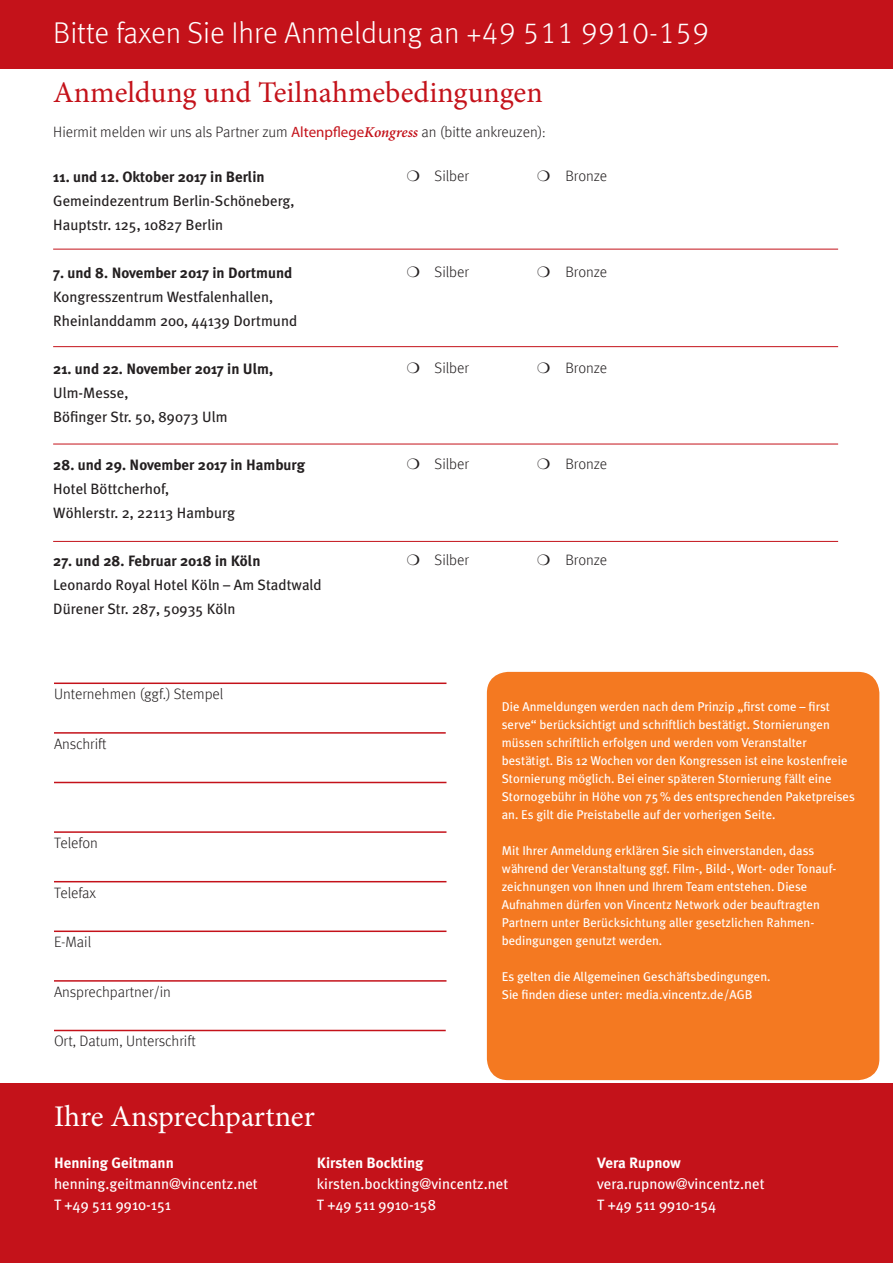
<style>
.page{position:relative;width:893px;height:1263px;background:#fff}
.page>*{position:absolute;margin:0;border:0;box-sizing:border-box;transform-origin:0 0}
.t1{font:300 30px "Meta Offc";color:#fff}
.t2{font:30px "Minion Pro";color:#c4121a}
.t3{font:30px "Minion Pro";letter-spacing:-.005em;color:#fff}
.t4{font:15px/24px "Meta Plus";color:#231f20}
.t5{font:300 15px "Meta Offc";color:#231f20}
.t6{font:700 15px "Meta Plus";color:#231f20}
.t7{font:15px/21px "Meta Plus";color:#fff}
.t8{font:700 15px "Meta Plus";color:#fff}
.t9{font:12.75px/18px "Meta Plus";color:#fff}
.s1{font-family:"Myriad Pro";font-weight:400;color:#c4121a}
.s2{font-family:"Minion Pro";font-weight:600;font-style:italic;color:#c4121a}
</style>
<div class="page">
<div style="left:0;top:1083px;width:893px;height:180px;background:#c4121a"></div>
<hr style="left:54px;top:682px;width:392px;height:2px;background:#c4121a">
<hr style="left:54px;top:782px;width:392px;height:1px;background:#c4121a">
<hr style="left:54px;top:1030px;width:392px;height:1px;background:#c4121a">
<hr style="left:54px;top:980px;width:392px;height:2px;background:#c4121a">
<hr style="left:54px;top:930px;width:392px;height:2px;background:#c4121a">
<hr style="left:54px;top:881px;width:392px;height:1px;background:#c4121a">
<hr style="left:54px;top:831px;width:392px;height:2px;background:#c4121a">
<hr style="left:54px;top:732px;width:392px;height:2px;background:#c4121a">
<div style="left:487px;top:672px;width:392px;height:408px;background:#f47921;border-radius:21px"></div>
<hr style="left:53px;top:249px;width:785px;height:1px;background:#c4121a">
<hr style="left:53px;top:346px;width:785px;height:1px;background:#c4121a">
<hr style="left:53px;top:444px;width:785px;height:1px;background:#c4121a">
<hr style="left:53px;top:541px;width:785px;height:1px;background:#c4121a">
<div style="left:0;top:0;width:893px;height:69px;background:#c4121a"></div>
<h1 class="t1" style="left:53px;top:16px;width:658px">Bitte faxen Sie Ihre Anmeldung an +49 511 9910-159</h1>
<h1 class="t2" style="left:53px;top:72px;width:491px">Anmeldung und Teilnahmebedingungen</h1>
<p class="t5" style="left:53px;top:123px;width:494px">Hiermit melden wir uns als Partner zum <span class="s1">Altenpflege</span><span class="s2">Kongress</span> an (bitte ankreuzen):</p>
<p class="t6" style="left:53px;top:168px;width:213px">11. und 12. Oktober 2017 in Berlin</p>
<p class="t4" style="left:53px;top:188px;width:243px">Gemeindezentrum Berlin-Schöneberg,<br>Hauptstr. 125, 10827 Berlin</p>
<p class="t6" style="left:53px;top:264px;width:241px">7. und 8. November 2017 in Dortmund</p>
<p class="t4" style="left:53px;top:284px;width:246px">Kongresszentrum Westfalenhallen,<br>Rheinlanddamm 200, 44139 Dortmund</p>
<p class="t6" style="left:53px;top:360px;width:221px">21. und 22. November 2017 in Ulm,</p>
<p class="t4" style="left:53px;top:380px;width:176px">Ulm-Messe,<br>Böfinger Str. 50, 89073 Ulm</p>
<p class="t6" style="left:53px;top:456px;width:253px">28. und 29. November 2017 in Hamburg</p>
<p class="t4" style="left:53px;top:476px;width:183px">Hotel Böttcherhof,<br>Wöhlerstr. 2, 22113 Hamburg</p>
<p class="t6" style="left:53px;top:552px;width:209px">27. und 28. Februar 2018 in Köln</p>
<p class="t4" style="left:53px;top:572px;width:270px">Leonardo Royal Hotel Köln – Am Stadtwald<br>Dürener Str. 287, 50935 Köln</p>
<p class="t5" style="left:54px;top:686px;width:171px">Unternehmen (ggf.) Stempel</p>
<p class="t5" style="left:54px;top:735px;width:54px">Anschrift</p>
<p class="t5" style="left:54px;top:834px;width:45px">Telefon</p>
<p class="t5" style="left:54px;top:884px;width:44px">Telefax</p>
<p class="t5" style="left:54px;top:933px;width:39px">E-Mail</p>
<p class="t5" style="left:54px;top:983px;width:119px">Ansprechpartner/in</p>
<p class="t5" style="left:54px;top:1032px;width:143px">Ort, Datum, Unterschrift</p>
<h1 class="t3" style="left:54px;top:1096px;width:262px">Ihre Ansprechpartner</h1>
<p class="t5" style="left:407px;top:168px;width:64px">❍ Silber</p>
<p class="t5" style="left:537px;top:168px;width:71px">❍ Bronze</p>
<p class="t5" style="left:407px;top:264px;width:64px">❍ Silber</p>
<p class="t5" style="left:537px;top:264px;width:71px">❍ Bronze</p>
<p class="t5" style="left:407px;top:360px;width:64px">❍ Silber</p>
<p class="t5" style="left:537px;top:360px;width:71px">❍ Bronze</p>
<p class="t5" style="left:407px;top:456px;width:64px">❍ Silber</p>
<p class="t5" style="left:537px;top:456px;width:71px">❍ Bronze</p>
<p class="t5" style="left:407px;top:552px;width:64px">❍ Silber</p>
<p class="t5" style="left:537px;top:552px;width:71px">❍ Bronze</p>
<p class="t9" style="left:502px;top:697px;width:355px">Die Anmeldungen werden nach dem Prinzip „first come – first serve“ berücksichtigt und schriftlich bestätigt. Stornierungen müssen schriftlich erfolgen und werden vom Veranstalter bestätigt. Bis 12 Wochen vor den Kongressen ist eine kostenfreie Stornierung möglich. Bei einer späteren Stornierung fällt eine Stornogebühr in Höhe von 75% des entsprechenden Paketpreises an. Es gilt die Preistabelle auf der vorherigen Seite.</p>
<p class="t9" style="left:502px;top:841px;width:336px">Mit Ihrer Anmeldung erklären Sie sich einverstanden, dass während der Veranstaltung ggf. Film-, Bild-, Wort- oder Tonauf&shy;zeichnungen von Ihnen und Ihrem Team entstehen. Diese Aufnahmen dürfen von Vincentz Network oder beauftragten Partnern unter Berücksichtung aller gesetzlichen Rahmen&shy;bedingungen genutzt werden.</p>
<p class="t9" style="left:502px;top:967px;width:270px">Es gelten die Allgemeinen Geschäftsbedingungen.<br>Sie finden diese unter: media.vincentz.de/AGB</p>
<p class="t8" style="left:54px;top:1154px;width:121px">Henning Geitmann</p>
<p class="t7" style="left:54px;top:1173px;width:205px">henning.geitmann@vincentz.net<br>T +49 511 9910-151</p>
<p class="t8" style="left:317px;top:1154px;width:108px">Kirsten Bockting</p>
<p class="t7" style="left:317px;top:1173px;width:193px">kirsten.bockting@vincentz.net<br>T +49 511 9910-158</p>
<p class="t8" style="left:597px;top:1154px;width:85px">Vera Rupnow</p>
<p class="t7" style="left:597px;top:1173px;width:169px">vera.rupnow@vincentz.net<br>T +49 511 9910-154</p>
</div>
